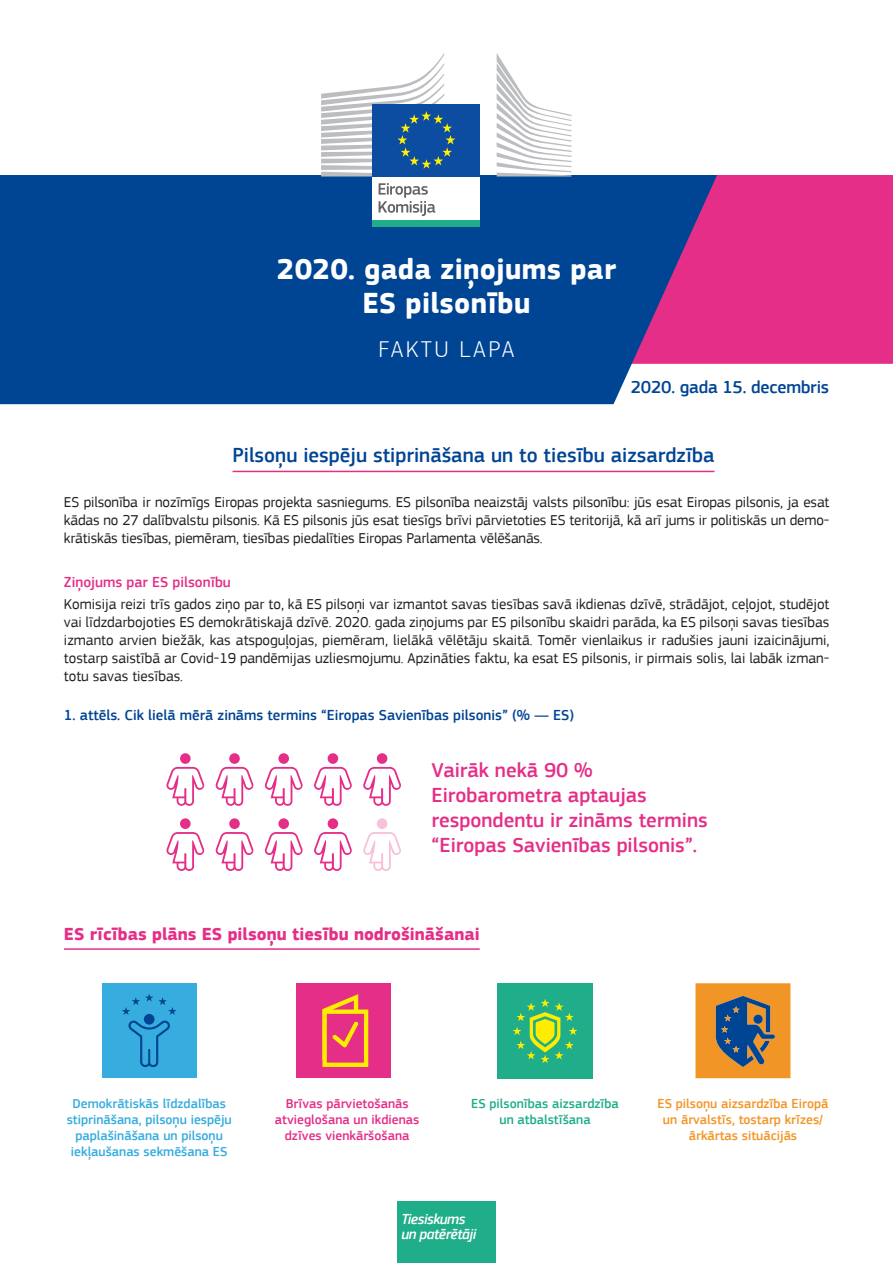
<style>
.page{position:relative;width:893px;height:1263px;background:#fff}
.page>*{position:absolute;margin:0;border:0;box-sizing:border-box;transform-origin:0 0}
.t1{font:700 30px/33px "PF Square Sans Pro";letter-spacing:.01em;color:#fff;text-align:center}
.t2{font:300 24px "PF Square Sans Pro";letter-spacing:.1em;color:#fff}
.Paragraphe_9pt{font:500 21px/25.2px "PF Square Sans Pro";color:#e52e87}
.small_title{font:500 21px "PF Square Sans Pro";color:#004494}
.Paragraphe_10pts{font:700 18px "PF Square Sans Pro";color:#e52e87}
.small_title-2{font:500 18px "PF Square Sans Pro";letter-spacing:-.01em;color:#004494}
.Paragraphe_10pts-2{font:15px/18px "PF Square Sans Pro";letter-spacing:-.005em;color:#231f20;text-align:justify}
.Paragraphe_10pts-3{font:500 15px "PF Square Sans Pro";color:#004494}
.Paragraphe_10pts-4{font:500 15px "PF Square Sans Pro";color:#e52e87}
.t3{font:italic 500 15px/15px "PF Square Sans Pro";letter-spacing:-.03em;color:#fff}
.Texte_tableau_vert{font:500 13.5px/16.2px "PF Square Sans Pro";color:#37acde;text-align:center}
.Texte_tableau_vert-2{font:500 13.5px/16.2px "PF Square Sans Pro";color:#f29527;text-align:center}
.Texte_tableau_vert-3{font:500 13.5px/16.2px "PF Square Sans Pro";color:#e52e87;text-align:center}
.Texte_tableau_vert-4{font:500 13.5px/16.2px "PF Square Sans Pro";color:#1fae89;text-align:center}
</style>
<div class="page">
<div style="left:796px;top:175px;width:97px;height:189px;background:#e52e87"></div>
<hr style="left:233px;top:471px;width:481px;height:1px;background:#e52e87">
<svg style="left:0;top:175px;width:796px;height:229px;background:#274896"></svg>
<div style="left:102px;top:983px;width:95px;height:95px;background:#37acde"></div>
<svg style="left:122px;top:994px;width:55px;height:73px"></svg>
<div style="left:296px;top:983px;width:95px;height:95px;background:#e52e87"></div>
<svg style="left:322px;top:994px;width:46px;height:73px"></svg>
<div style="left:497px;top:983px;width:96px;height:95px;background:#1fae89"></div>
<svg style="left:513px;top:999px;width:64px;height:64px"></svg>
<hr style="left:64px;top:948px;width:416px;height:2px;background:#e52e87">
<svg style="left:695px;top:983px;width:95px;height:95px;background:#b08048"></svg>
<div style="left:180px;top:753px;width:11px;height:11px;background:#e52e87;border-radius:50%"></div>
<svg style="left:166px;top:767px;width:38px;height:39px"></svg>
<div style="left:180px;top:818px;width:11px;height:11px;background:#e52e87;border-radius:50%"></div>
<svg style="left:166px;top:832px;width:38px;height:39px"></svg>
<div style="left:229px;top:753px;width:11px;height:11px;background:#e52e87;border-radius:50%"></div>
<svg style="left:215px;top:767px;width:39px;height:39px"></svg>
<div style="left:229px;top:818px;width:11px;height:11px;background:#e52e87;border-radius:50%"></div>
<svg style="left:215px;top:832px;width:39px;height:39px"></svg>
<div style="left:278px;top:753px;width:11px;height:11px;background:#e52e87;border-radius:50%"></div>
<svg style="left:265px;top:767px;width:38px;height:39px"></svg>
<div style="left:278px;top:818px;width:11px;height:11px;background:#e52e87;border-radius:50%"></div>
<svg style="left:265px;top:832px;width:38px;height:39px"></svg>
<div style="left:328px;top:753px;width:10px;height:11px;background:#e52e87;border-radius:50%"></div>
<svg style="left:314px;top:767px;width:38px;height:39px"></svg>
<div style="left:328px;top:818px;width:10px;height:11px;background:#e52e87;border-radius:50%"></div>
<svg style="left:314px;top:832px;width:38px;height:39px"></svg>
<div style="left:377px;top:753px;width:10px;height:11px;background:#e52e87;border-radius:50%"></div>
<svg style="left:363px;top:767px;width:38px;height:39px"></svg>
<div style="left:377px;top:818px;width:10px;height:11px;background:#f7c0db;border-radius:50%"></div>
<svg style="left:363px;top:832px;width:38px;height:39px"></svg>
<div style="left:397px;top:1201px;width:99px;height:62px;background:#1fae89"></div>
<div style="left:372px;top:174px;width:108px;height:48px;background:#fff"></div>
<svg style="left:379px;top:183px;width:56px;height:33px"></svg>
<div style="left:372px;top:221px;width:108px;height:6px;background:#1fae89"></div>
<svg style="left:497px;top:54px;width:74px;height:123px"></svg>
<div style="left:372px;top:104px;width:108px;height:73px;background:#0d4da1"></div>
<svg style="left:321px;top:53px;width:134px;height:124px"></svg>
<p class="t1" style="left:277px;top:254px;width:341px">2020. gada ziņojums par<br>ES pilsonību</p>
<p class="t2" style="left:378px;top:335px;width:138px">FAKTU LAPA</p>
<p class="small_title-2" style="left:631px;top:376px;width:200px">2020. gada 15. decembris</p>
<p class="small_title" style="left:233px;top:443px;width:483px">Pilsoņu iespēju stiprināšana un to tiesību aizsardzība</p>
<p class="Paragraphe_10pts-2" style="left:64px;top:493px;width:767px">ES pilsonība ir nozīmīgs Eiropas projekta sasniegums. ES pilsonība neaizstāj valsts pilsonību: jūs esat Eiropas pilsonis, ja esat kādas no 27 dalībvalstu pilsonis. Kā ES pilsonis jūs esat tiesīgs brīvi pārvietoties ES teritorijā, kā arī jums ir politiskās un demo&shy;krātiskās tiesības, piemēram, tiesības piedalīties Eiropas Parlamenta vēlēšanās.</p>
<p class="Paragraphe_10pts-4" style="left:64px;top:573px;width:168px">Ziņojums par ES pilsonību</p>
<p class="Paragraphe_10pts-2" style="left:64px;top:596px;width:767px">Komisija reizi trīs gados ziņo par to, kā ES pilsoņi var izmantot savas tiesības savā ikdienas dzīvē, strādājot, ceļojot, studējot vai līdzdarbojoties ES demokrātiskajā dzīvē. 2020. gada ziņojums par ES pilsonību skaidri parāda, ka ES pilsoņi savas tiesības izmanto arvien biežāk, kas atspoguļojas, piemēram, lielākā vēlētāju skaitā. Tomēr vienlaikus ir radušies jauni izaicinājumi, tostarp saistībā ar Covid-19 pandēmijas uzliesmojumu. Apzināties faktu, ka esat ES pilsonis, ir pirmais solis, lai labāk izman&shy;totu savas tiesības.</p>
<p class="Paragraphe_10pts-3" style="left:64px;top:706px;width:512px">1. attēls. Cik lielā mērā zināms termins “Eiropas Savienības pilsonis” (% — ES)</p>
<p class="Paragraphe_9pt" style="left:432px;top:758px;width:278px">Vairāk nekā 90 %<br>Eirobarometra aptaujas respondentu ir zināms termins “Eiropas Savienības pilsonis”.</p>
<p class="Paragraphe_10pts" style="left:64px;top:923px;width:417px">ES rīcības plāns ES pilsoņu tiesību nodrošināšanai</p>
<p class="Texte_tableau_vert" style="left:67px;top:1095px;width:166px">Demokrātiskās līdzdalības stiprināšana, pilsoņu iespēju paplašināšana un pilsoņu iekļaušanas sekmēšana ES</p>
<p class="Texte_tableau_vert-3" style="left:275px;top:1095px;width:146px">Brīvas pārvietošanās atvieglošana un ikdienas dzīves vienkāršošana</p>
<p class="Texte_tableau_vert-4" style="left:471px;top:1095px;width:149px">ES pilsonības aizsardzība un atbalstīšana</p>
<p class="Texte_tableau_vert-2" style="left:658px;top:1095px;width:172px">ES pilsoņu aizsardzība Eiropā un ārvalstīs, tostarp krīzes/ ārkārtas situācijās</p>
<p class="t3" style="left:401px;top:1212px;width:76px">Tiesiskums un patērētāji</p>
</div>
